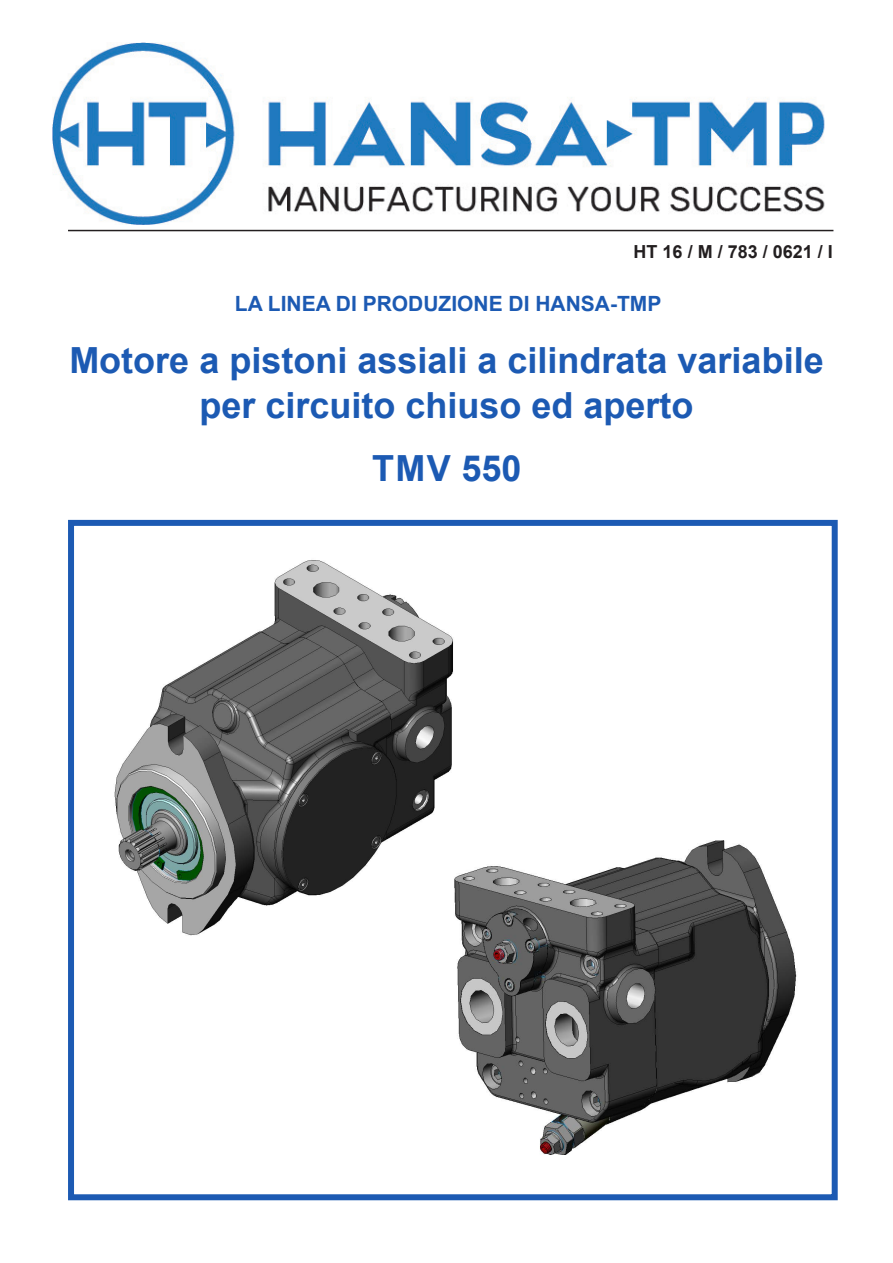
<style>
.page{position:relative;width:893px;height:1263px;background:#fff}
.page>*{position:absolute;margin:0;border:0;box-sizing:border-box;transform-origin:0 0}
.t1{font:700 36px "Arial";color:#1c5ab3}
.t2{font:700 21px "Arial";color:#1c5ab3}
.t3{font:700 18px "Arial";color:#231f20}
</style>
<div class="page">
<hr style="left:68px;top:230px;width:765px;height:1px;background:#231f20">
<div style="left:68px;top:520px;width:770px;height:680px;border:6px solid #1c5ab3"></div>
<img style="left:114px;top:560px;width:339px;height:376px">
<img style="left:444px;top:833px;width:353px;height:322px">
<img style="left:53px;top:43px;width:772px;height:182px">
<p class="t3" style="left:634px;top:239px;width:201px">HT 16 / M / 783 / 0621 / I</p>
<p class="t2" style="left:235px;top:289px;width:428px">LA LINEA DI PRODUZIONE DI HANSA-TMP</p>
<p class="t1" style="left:69px;top:335px;width:756px">Motore a pistoni assiali a cilindrata variabile</p>
<p class="t1" style="left:199px;top:380px;width:496px">per circuito chiuso ed aperto</p>
<p class="t1" style="left:372px;top:443px;width:151px">TMV 550</p>
</div>
